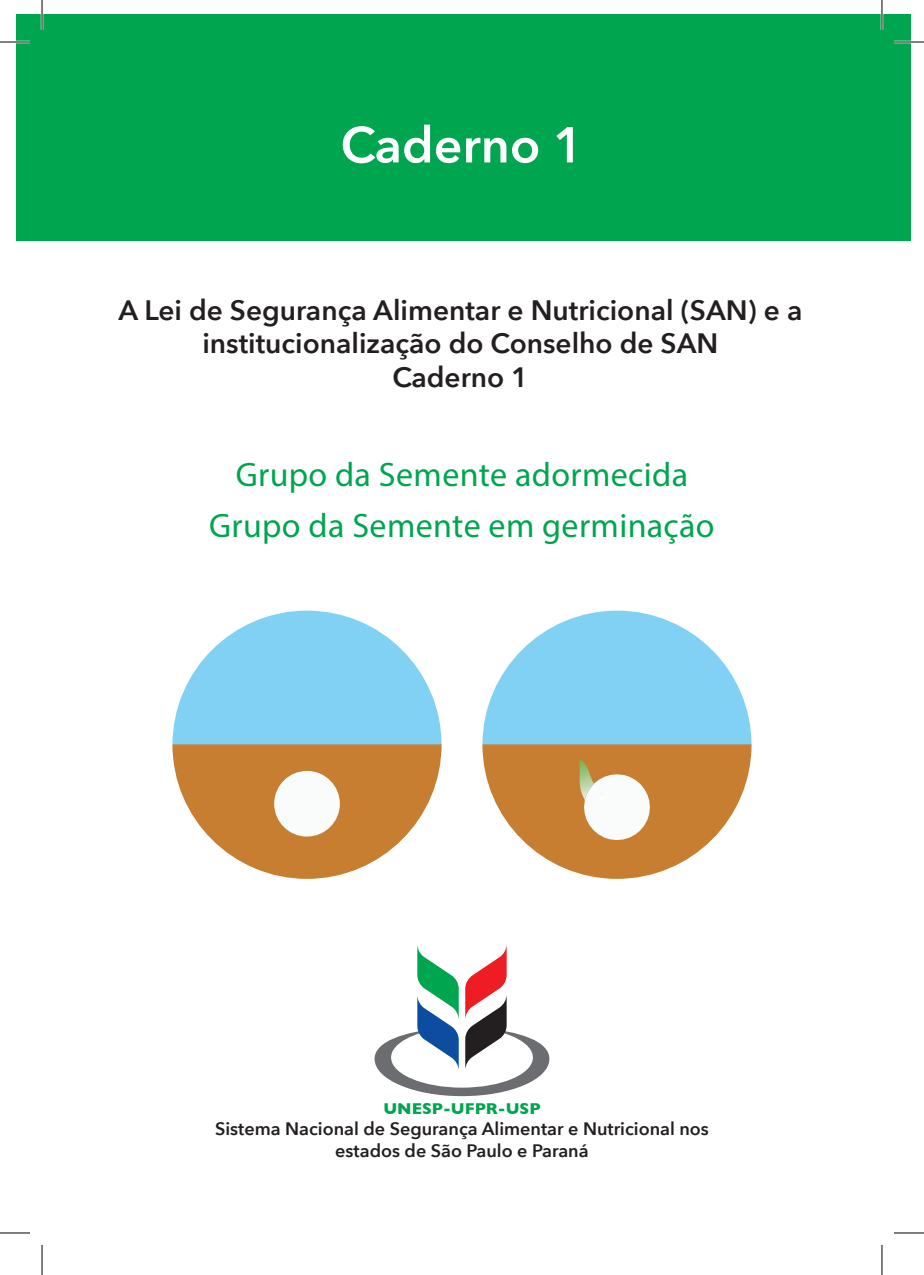
<style>
.page{position:relative;width:924px;height:1275px;background:#fff}
.page>*{position:absolute;margin:0;border:0;box-sizing:border-box;transform-origin:0 0}
.t1{font:600 50px "Avenir Next";color:#fff}
.t2{font:34px "Myriad Pro";letter-spacing:.01em;color:#00a54f}
.t3{font:600 28px/33.6px "Avenir Next";color:#231f20;text-align:center}
.t4{font:600 18px/21.6px "Avenir Next";color:#231f20;text-align:center}
.t5{font:700 16px "Gill Sans";color:#00a54f}
</style>
<div class="page">
<div style="left:16px;top:14px;width:893px;height:226px;background:#00a54f"></div>
<svg style="left:374px;top:945px;width:175px;height:151px"></svg>
<svg style="left:172px;top:610px;width:269px;height:269px"></svg>
<div style="left:274px;top:771px;width:66px;height:65px;background:#f9fcfa;border-radius:50%"></div>
<svg style="left:482px;top:610px;width:269px;height:269px"></svg>
<hr style="left:0;top:41px;width:30px;height:2px;background:#fff">
<hr style="left:893px;top:41px;width:30px;height:2px;background:#fff">
<hr style="left:41px;top:0;width:2px;height:30px;background:#fff">
<hr style="left:880px;top:0;width:2px;height:30px;background:#fff">
<hr style="left:0;top:42px;width:30px;height:1px;background:#000">
<hr style="left:893px;top:42px;width:30px;height:1px;background:#000">
<hr style="left:0;top:1232px;width:30px;height:1px;background:#000">
<hr style="left:893px;top:1232px;width:30px;height:1px;background:#000">
<hr style="left:42px;top:0;width:1px;height:30px;background:#000">
<hr style="left:42px;top:1245px;width:1px;height:30px;background:#000">
<hr style="left:881px;top:0;width:1px;height:30px;background:#000">
<hr style="left:881px;top:1245px;width:1px;height:30px;background:#000">
<p class="t1" style="left:340px;top:102px;width:244px">Caderno 1</p>
<p class="t3" style="left:118px;top:292px;width:685px">A Lei de Segurança Alimentar e Nutricional (SAN) e a institucionalização do Conselho de SAN</p>
<p class="t3" style="left:392px;top:359px;width:137px">Caderno 1</p>
<p class="t2" style="left:236px;top:454px;width:453px">Grupo da Semente adormecida</p>
<p class="t2" style="left:209px;top:505px;width:506px">Grupo da Semente em germinação</p>
<p class="t5" style="left:383px;top:1096px;width:159px">UNESP-UFPR-USP</p>
<p class="t4" style="left:215px;top:1117px;width:495px">Sistema Nacional de Segurança Alimentar e Nutricional nos estados de São Paulo e Paraná</p>
</div>
